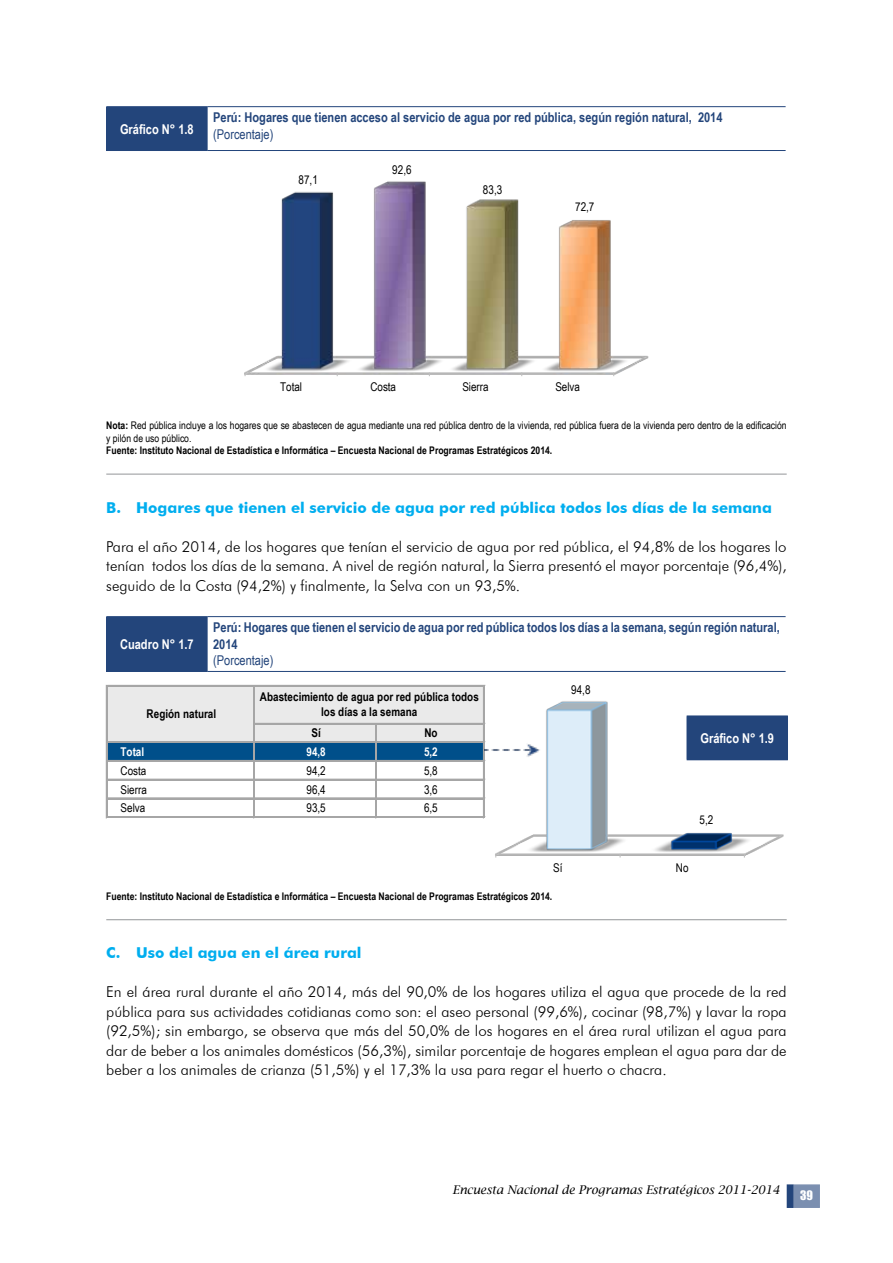
<style>
.page{position:relative;width:893px;height:1263px;background:#fff}
.page>*{position:absolute;margin:0;border:0;box-sizing:border-box;transform-origin:0 0}
.t1{font:300 15px/19.5px "Futura BT";color:#000;text-align:justify}
.t2{font:700 15px "Futura BT";color:#00aeef}
.t3{font:700 13.5px/16.5px "Arial Narrow";color:#23457b}
.t4{font:700 13.5px "Arial Narrow";color:#fff}
.t5{font:13.5px "Arial Narrow";color:#23457b}
.t6{font:12px "Arial Narrow";letter-spacing:-.005em;color:#000}
.t7{font:700 12px "Arial Narrow";letter-spacing:.005em;color:#000}
.t8{font:italic 12px "Lucida Bright";color:#000}
.t9{font:700 12px "Arial Narrow";letter-spacing:.005em;color:#fff}
.t10{font:12px "Impact";color:#fff}
.t11{font:700 10.5px "Arial Narrow";color:#000}
.t12{font:10.5px/12.6px "Arial Narrow";color:#000}
.s1{font-weight:700}
</style>
<div class="page">
<div style="left:794px;top:1184px;width:26px;height:24px;background:#7b8fb0;border:2px solid #7b8fb0"></div>
<svg style="left:787px;top:1184px;width:7px;height:24px"></svg>
<div style="left:107px;top:107px;width:100px;height:43px;background:#23457b"></div>
<hr style="left:106px;top:106px;width:101px;height:1px;background:#23457b">
<hr style="left:106px;top:107px;width:1px;height:43px;background:#23457b">
<hr style="left:207px;top:106px;width:579px;height:1px;background:#23457b">
<hr style="left:207px;top:107px;width:1px;height:43px;background:#23457b">
<hr style="left:106px;top:150px;width:101px;height:1px;background:#23457b">
<hr style="left:207px;top:150px;width:579px;height:1px;background:#23457b">
<img style="left:244px;top:181px;width:405px;height:194px">
<hr style="left:106px;top:474px;width:681px;height:1px;background:#939598">
<div style="left:107px;top:617px;width:100px;height:54px;background:#23457b"></div>
<hr style="left:106px;top:616px;width:101px;height:1px;background:#23457b">
<hr style="left:106px;top:617px;width:1px;height:54px;background:#23457b">
<hr style="left:207px;top:616px;width:579px;height:1px;background:#23457b">
<hr style="left:207px;top:617px;width:1px;height:54px;background:#23457b">
<hr style="left:106px;top:671px;width:101px;height:1px;background:#23457b">
<hr style="left:207px;top:671px;width:579px;height:1px;background:#23457b">
<div style="left:108px;top:687px;width:376px;height:55px;background:#eaeaea"></div>
<div style="left:108px;top:742px;width:376px;height:19px;background:#004f8a"></div>
<hr style="left:106px;top:685px;width:2px;height:133px;background:#a6a6a6">
<hr style="left:253px;top:687px;width:1px;height:131px;background:#a6a6a6">
<hr style="left:254px;top:687px;width:1px;height:131px;background:#a6a6a6">
<hr style="left:483px;top:687px;width:2px;height:131px;background:#a6a6a6">
<hr style="left:375px;top:725px;width:1px;height:93px;background:#a6a6a6">
<hr style="left:376px;top:725px;width:1px;height:93px;background:#a6a6a6">
<hr style="left:108px;top:685px;width:377px;height:2px;background:#a6a6a6">
<hr style="left:255px;top:723px;width:230px;height:2px;background:#a6a6a6">
<hr style="left:108px;top:741px;width:377px;height:1px;background:#a6a6a6">
<hr style="left:108px;top:742px;width:377px;height:1px;background:#a6a6a6">
<hr style="left:108px;top:760px;width:377px;height:2px;background:#a6a6a6">
<hr style="left:108px;top:779px;width:377px;height:1px;background:#a6a6a6">
<hr style="left:108px;top:797px;width:377px;height:1px;background:#a6a6a6">
<hr style="left:108px;top:798px;width:377px;height:1px;background:#a6a6a6">
<hr style="left:108px;top:816px;width:377px;height:2px;background:#a6a6a6">
<img style="left:495px;top:701px;width:292px;height:155px">
<hr style="left:106px;top:919px;width:681px;height:1px;background:#939598">
<div style="left:687px;top:716px;width:100px;height:44px;background:#23457b"></div>
<hr style="left:787px;top:716px;width:1px;height:43px;background:#23457b">
<hr style="left:687px;top:759px;width:101px;height:1px;background:#23457b">
<img style="left:484px;top:737px;width:66px;height:23px">
<p class="t4" style="left:120px;top:119px;width:75px">Gráfico N° 1.8</p>
<p class="t3" style="left:213px;top:109px;width:511px">Perú: Hogares que tienen acceso al servicio de agua por red pública, según región natural, 2014</p>
<p class="t5" style="left:213px;top:124px;width:62px">(Porcentaje)</p>
<p class="t6" style="left:298px;top:170px;width:21px">87,1</p>
<p class="t6" style="left:392px;top:161px;width:21px">92,6</p>
<p class="t6" style="left:483px;top:181px;width:21px">83,3</p>
<p class="t6" style="left:575px;top:198px;width:21px">72,7</p>
<p class="t6" style="left:280px;top:378px;width:23px">Total</p>
<p class="t6" style="left:370px;top:378px;width:27px">Costa</p>
<p class="t6" style="left:462px;top:378px;width:28px">Sierra</p>
<p class="t6" style="left:555px;top:378px;width:26px">Selva</p>
<p class="t12" style="left:106px;top:419px;width:682px"><span class="s1">Nota:</span> Red pública incluye a los hogares que se abastecen de agua mediante una red pública dentro de la vivienda, red pública fuera de la vivienda pero dentro de la edificación y pilón de uso público.</p>
<p class="t11" style="left:106px;top:443px;width:447px">Fuente: Instituto Nacional de Estadística e Informática – Encuesta Nacional de Programas Estratégicos 2014.</p>
<p class="t2" style="left:106px;top:498px;width:667px">B. Hogares que tienen el servicio de agua por red pública todos los días de la semana</p>
<p class="t1" style="left:106px;top:536px;width:682px">Para el año 2014, de los hogares que tenían el servicio de agua por red pública, el 94,8% de los hogares lo tenían todos los días de la semana. A nivel de región natural, la Sierra presentó el mayor porcentaje (96,4%), seguido de la Costa (94,2%) y finalmente, la Selva con un 93,5%.</p>
<p class="t4" style="left:120px;top:634px;width:75px">Cuadro N° 1.7</p>
<p class="t3" style="left:213px;top:619px;width:568px">Perú: Hogares que tienen el servicio de agua por red pública todos los días a la semana, según región natural,<br>2014</p>
<p class="t5" style="left:213px;top:651px;width:62px">(Porcentaje)</p>
<p class="t7" style="left:260px;top:687px;width:221px">Abastecimiento de agua por red pública todos</p>
<p class="t6" style="left:571px;top:681px;width:21px">94,8</p>
<p class="t7" style="left:147px;top:704px;width:71px">Región natural</p>
<p class="t7" style="left:321px;top:703px;width:98px">los días a la semana</p>
<p class="t7" style="left:311px;top:724px;width:11px">Sí</p>
<p class="t7" style="left:424px;top:724px;width:15px">No</p>
<p class="t9" style="left:120px;top:742px;width:25px">Total</p>
<p class="t9" style="left:306px;top:742px;width:21px">94,8</p>
<p class="t9" style="left:424px;top:742px;width:15px">5,2</p>
<p class="t6" style="left:120px;top:762px;width:27px">Costa</p>
<p class="t6" style="left:306px;top:762px;width:21px">94,2</p>
<p class="t6" style="left:424px;top:762px;width:15px">5,8</p>
<p class="t6" style="left:120px;top:780px;width:28px">Sierra</p>
<p class="t6" style="left:306px;top:780px;width:21px">96,4</p>
<p class="t6" style="left:424px;top:780px;width:15px">3,6</p>
<p class="t6" style="left:120px;top:799px;width:26px">Selva</p>
<p class="t6" style="left:306px;top:799px;width:21px">93,5</p>
<p class="t6" style="left:424px;top:799px;width:15px">6,5</p>
<p class="t4" style="left:700px;top:728px;width:75px">Gráfico N° 1.9</p>
<p class="t6" style="left:699px;top:810px;width:15px">5,2</p>
<p class="t6" style="left:553px;top:859px;width:11px">Sí</p>
<p class="t6" style="left:676px;top:859px;width:14px">No</p>
<p class="t11" style="left:106px;top:888px;width:447px">Fuente: Instituto Nacional de Estadística e Informática – Encuesta Nacional de Programas Estratégicos 2014.</p>
<p class="t2" style="left:106px;top:944px;width:257px">C. Uso del agua en el área rural</p>
<p class="t1" style="left:106px;top:982px;width:682px">En el área rural durante el año 2014, más del 90,0% de los hogares utiliza el agua que procede de la red pública para sus actividades cotidianas como son: el aseo personal (99,6%), cocinar (98,7%) y lavar la ropa (92,5%); sin embargo, se observa que más del 50,0% de los hogares en el área rural utilizan el agua para dar de beber a los animales domésticos (56,3%), similar porcentaje de hogares emplean el agua para dar de beber a los animales de crianza (51,5%) y el 17,3% la usa para regar el huerto o chacra.</p>
<p class="t8" style="left:453px;top:1183px;width:329px">Encuesta Nacional de Programas Estratégicos 2011-2014</p>
<p class="t10" style="left:800px;top:1186px;width:14px">39</p>
</div>
